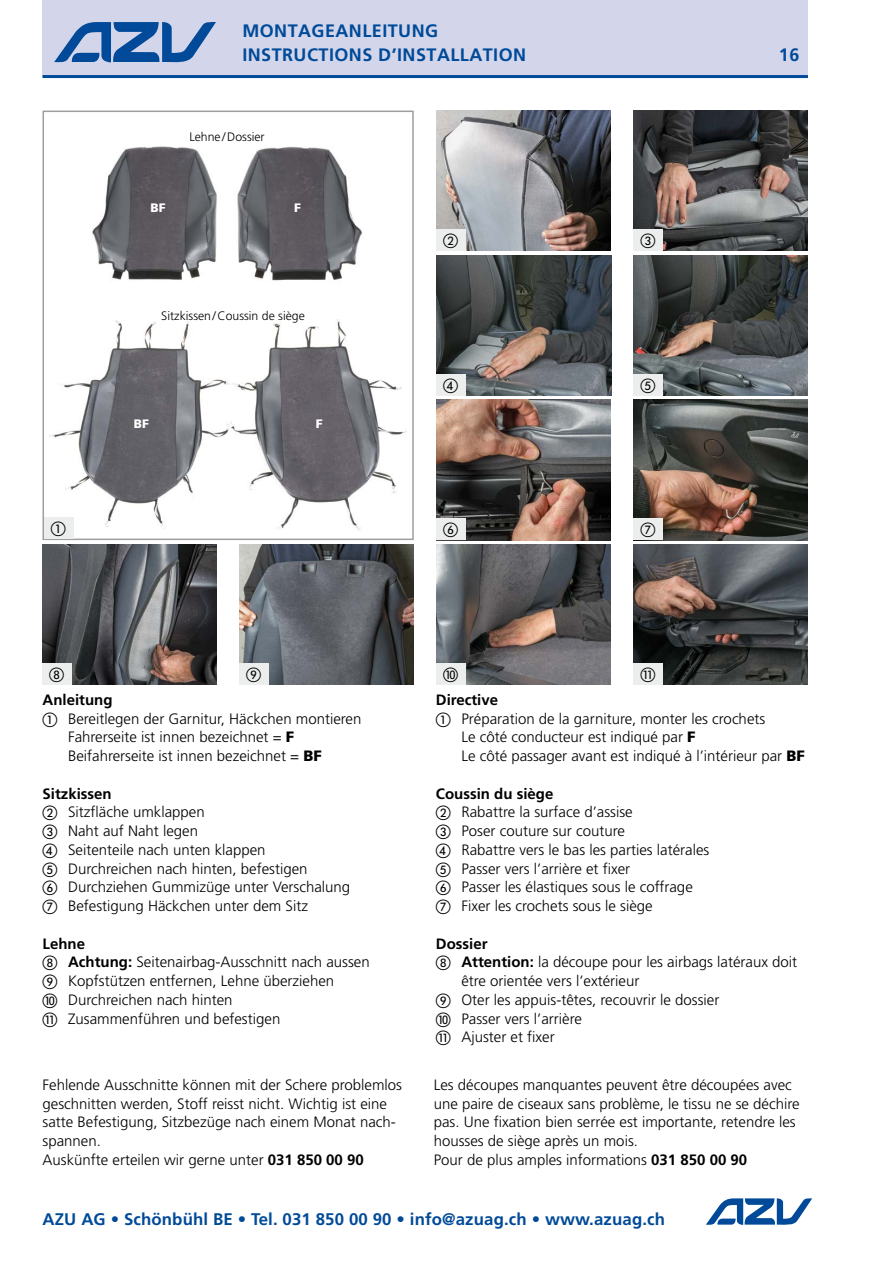
<style>
.page{position:relative;width:893px;height:1263px;background:#fff}
.page>*{position:absolute;margin:0;border:0;box-sizing:border-box;transform-origin:0 0}
.t1{font:700 18px/24px "Frutiger";letter-spacing:.025em;color:#004a99}
.t2{font:700 16.8px "Frutiger";letter-spacing:.01em;color:#004a99}
.t3{font:300 15px/18.8px "Frutiger";color:#000}
.t4{font:700 15px "Frutiger";color:#000}
.t5{font:15px "European Pi One";color:#000}
.t6{font:300 12.3px "Frutiger";color:#000}
.t7{font:900 12.3px "Frutiger";color:#fff}
.s1{font-family:"European Pi One";font-weight:400}
.s2{font-weight:900}
.s3{font-weight:700}
</style>
<div class="page">
<div style="left:43px;top:0;width:765px;height:77px;background:#d3d6ea"></div>
<svg style="left:54px;top:22px;width:162px;height:41px"></svg>
<hr style="left:43px;top:75px;width:765px;height:3px;background:#004a99">
<svg style="left:706px;top:1198px;width:106px;height:27px"></svg>
<div style="left:43px;top:111px;width:371px;height:429px;border:2px solid #9c9e9f"></div>
<img style="left:92px;top:146px;width:270px;height:135px">
<img style="left:50px;top:319px;width:357px;height:211px">
<img style="left:436px;top:111px;width:175px;height:140px">
<img style="left:634px;top:255px;width:174px;height:140px">
<img style="left:43px;top:544px;width:174px;height:141px">
<img style="left:239px;top:544px;width:175px;height:141px">
<img style="left:634px;top:111px;width:174px;height:140px">
<img style="left:436px;top:400px;width:175px;height:140px">
<img style="left:437px;top:255px;width:174px;height:140px">
<img style="left:634px;top:400px;width:174px;height:140px">
<img style="left:436px;top:544px;width:175px;height:141px">
<img style="left:634px;top:544px;width:174px;height:141px">
<div style="left:436px;top:230px;width:30px;height:21px;background:#eceded"></div>
<div style="left:436px;top:374px;width:30px;height:21px;background:#eceded"></div>
<div style="left:436px;top:519px;width:30px;height:21px;background:#eceded"></div>
<div style="left:436px;top:663px;width:30px;height:22px;background:#eceded"></div>
<div style="left:239px;top:663px;width:30px;height:22px;background:#eceded"></div>
<div style="left:43px;top:663px;width:29px;height:22px;background:#eceded"></div>
<div style="left:634px;top:230px;width:29px;height:21px;background:#eceded"></div>
<div style="left:634px;top:374px;width:29px;height:21px;background:#eceded"></div>
<div style="left:634px;top:519px;width:29px;height:21px;background:#eceded"></div>
<div style="left:634px;top:663px;width:29px;height:22px;background:#eceded"></div>
<div style="left:44px;top:517px;width:30px;height:21px;background:#eceded"></div>
<p class="t1" style="left:242px;top:19px;width:285px">Montageanleitung<br>Instructions d’installation</p>
<p class="t7" style="left:151px;top:200px;width:17px">BF</p>
<p class="t6" style="left:189px;top:130px;width:77px">Lehne/Dossier</p>
<p class="t7" style="left:294px;top:200px;width:8px">F</p>
<p class="t6" style="left:161px;top:309px;width:145px">Sitzkissen/Coussin de siège</p>
<p class="t7" style="left:134px;top:417px;width:17px">BF</p>
<p class="t7" style="left:316px;top:417px;width:8px">F</p>
<p class="t5" style="left:443px;top:233px;width:16px">B</p>
<p class="t5" style="left:443px;top:377px;width:16px">D</p>
<p class="t5" style="left:443px;top:522px;width:16px">F</p>
<p class="t5" style="left:49px;top:666px;width:16px">H</p>
<p class="t5" style="left:246px;top:666px;width:16px">I</p>
<p class="t5" style="left:443px;top:666px;width:16px">J</p>
<p class="t5" style="left:640px;top:233px;width:16px">C</p>
<p class="t5" style="left:640px;top:377px;width:16px">E</p>
<p class="t5" style="left:640px;top:522px;width:16px">G</p>
<p class="t5" style="left:640px;top:666px;width:16px">K</p>
<p class="t1" style="left:779px;top:42px;width:22px">16</p>
<p class="t4" style="left:43px;top:691px;width:72px">Anleitung</p>
<p class="t3" style="left:43px;top:709px;width:320px"><span class="s1">A</span> Bereitlegen der Garnitur, Häckchen montieren</p>
<p class="t3" style="left:68px;top:728px;width:228px">Fahrerseite ist innen bezeichnet = <span class="s2">F</span></p>
<p class="t3" style="left:68px;top:746px;width:255px">Beifahrerseite ist innen bezeichnet = <span class="s2">BF</span></p>
<p class="t3" style="left:43px;top:784px;width:309px"><span class="s3">Sitzkissen<br></span><span class="s1">B</span> Sitzfläche umklappen<br><span class="s1">C</span> Naht auf Naht legen<br><span class="s1">D</span> Seitenteile nach unten klappen<br><span class="s1">E</span> Durchreichen nach hinten, befestigen<br><span class="s1">F</span> Durchziehen Gummizüge unter Verschalung<br><span class="s1">G</span> Befestigung Häckchen unter dem Sitz</p>
<p class="t3" style="left:43px;top:934px;width:329px"><span class="s3">Lehne<br></span><span class="s1">H</span> <span class="s3">Achtung:</span> Seitenairbag-Ausschnitt nach aussen<br><span class="s1">I</span> Kopfstützen entfernen, Lehne überziehen<br><span class="s1">J</span> Durchreichen nach hinten<br><span class="s1">K</span> Zusammenführen und befestigen</p>
<p class="t4" style="left:436px;top:691px;width:64px">Directive</p>
<p class="t3" style="left:436px;top:709px;width:331px"><span class="s1">A</span> Préparation de la garniture, monter les crochets</p>
<p class="t3" style="left:461px;top:728px;width:236px">Le côté conducteur est indiqué par <span class="s2">F</span></p>
<p class="t3" style="left:461px;top:746px;width:345px">Le côté passager avant est indiqué à l’intérieur par <span class="s2">BF</span></p>
<p class="t3" style="left:436px;top:784px;width:275px"><span class="s3">Coussin du siège<br></span><span class="s1">B</span> Rabattre la surface d’assise<br><span class="s1">C</span> Poser couture sur couture<br><span class="s1">D</span> Rabattre vers le bas les parties latérales<br><span class="s1">E</span> Passer vers l’arrière et fixer<br><span class="s1">F</span> Passer les élastiques sous le coffrage<br><span class="s1">G</span> Fixer les crochets sous le siège</p>
<p class="t4" style="left:436px;top:934px;width:53px">Dossier</p>
<p class="t3" style="left:436px;top:953px;width:363px"><span class="s1">H</span> <span class="s3">Attention:</span> la découpe pour les airbags latéraux doit</p>
<p class="t3" style="left:461px;top:971px;width:180px">être orientée vers l’extérieur</p>
<p class="t3" style="left:436px;top:990px;width:285px"><span class="s1">I</span> Oter les appuis-têtes, recouvrir le dossier</p>
<p class="t3" style="left:436px;top:1009px;width:148px"><span class="s1">J</span> Passer vers l’arrière</p>
<p class="t3" style="left:436px;top:1028px;width:120px"><span class="s1">K</span> Ajuster et fixer</p>
<p class="t3" style="left:43px;top:1075px;width:361px">Fehlende Ausschnitte können mit der Schere problemlos geschnitten werden, Stoff reisst nicht. Wichtig ist eine satte Befestigung, Sitzbezüge nach einem Monat nach&shy;spannen.<br>Auskünfte erteilen wir gerne unter <span class="s3">031 850 00 90</span></p>
<p class="t3" style="left:434px;top:1075px;width:367px">Les découpes manquantes peuvent être découpées avec une paire de ciseaux sans problème, le tissu ne se déchire pas. Une fixation bien serrée est importante, retendre les housses de siège après un mois.<br>Pour de plus amples informations <span class="s3">031 850 00 90</span></p>
<p class="t2" style="left:43px;top:1209px;width:624px">AZU AG • Schönbühl BE • Tel. 031 850 00 90 • info@azuag.ch • www.azuag.ch</p>
</div>
